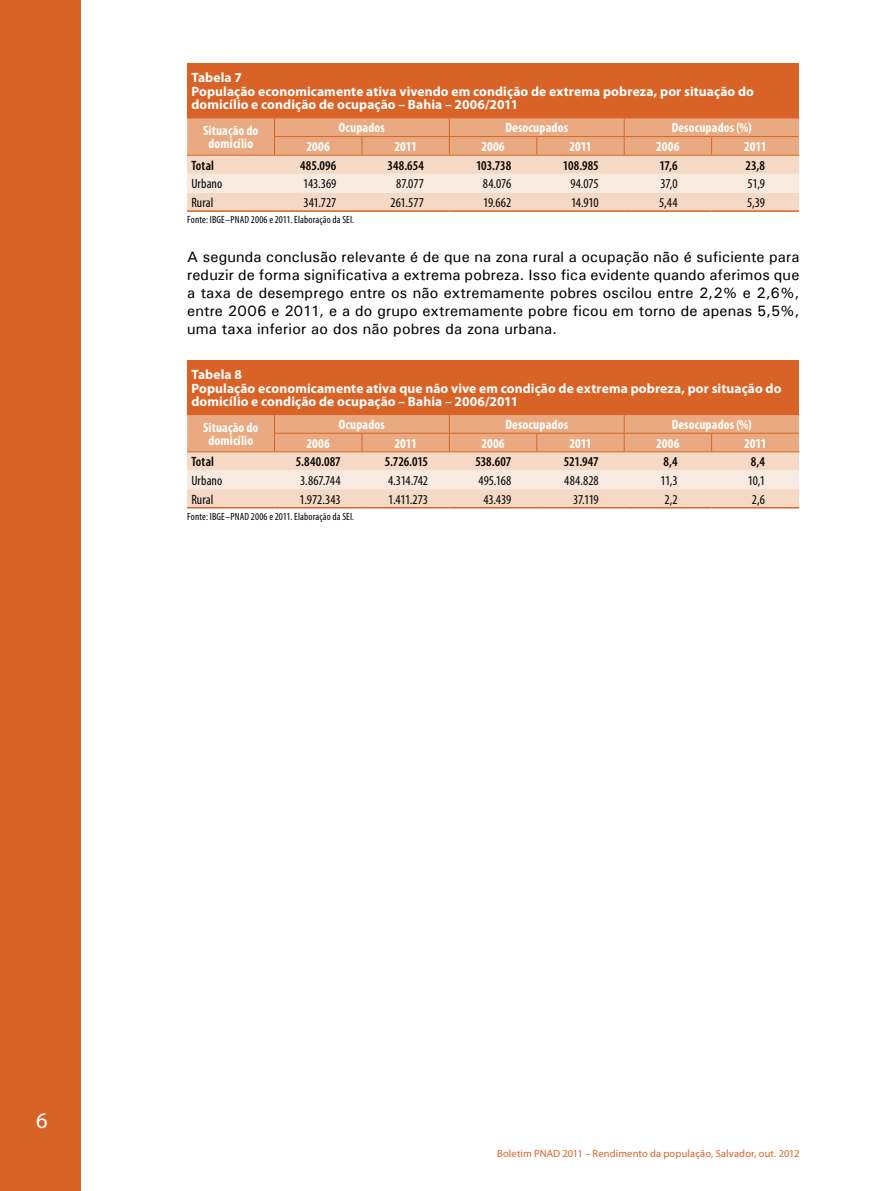
<style>
.page{position:relative;width:893px;height:1191px;background:#fff}
.page>*{position:absolute;margin:0;border:0;box-sizing:border-box;transform-origin:0 0}
.t1{font:22.5px "Myriad Pro";color:#fff}
.t2{font:500 15px/18px "Univers";letter-spacing:.01em;color:#000;text-align:justify}
.t3{font:700 13.5px/13.5px "Myriad Pro";letter-spacing:.01em;color:#fff}
.t4{font:condensed 13.5px "Myriad Pro";letter-spacing:-.005em;color:#000}
.t5{font:700 condensed 13.5px/13.5px "Myriad Pro";letter-spacing:.01em;color:#fff;text-align:center}
.t6{font:600 condensed 13.5px "Myriad Pro";color:#000}
.t7{font:condensed 10.5px "Myriad Pro";letter-spacing:.015em;color:#000}
.t8{font:10.5px "Myriad Pro";letter-spacing:.015em;color:#d96327}
</style>
<div class="page">
<div style="left:0;top:0;width:81px;height:1191px;background:#d96327"></div>
<div style="left:187px;top:64px;width:612px;height:54px;background:#d96327"></div>
<svg style="left:187px;top:118px;width:612px;height:92px;background:#f0c7ac"></svg>
<hr style="left:624px;top:118px;width:88px;height:1px;background:#d96327">
<hr style="left:712px;top:118px;width:87px;height:1px;background:#d96327">
<hr style="left:624px;top:136px;width:88px;height:1px;background:#d96327">
<hr style="left:712px;top:136px;width:87px;height:1px;background:#d96327">
<hr style="left:624px;top:155px;width:88px;height:1px;background:#d96327">
<hr style="left:712px;top:155px;width:87px;height:1px;background:#d96327">
<hr style="left:187px;top:210px;width:88px;height:2px;background:#d96327">
<hr style="left:275px;top:210px;width:87px;height:2px;background:#d96327">
<hr style="left:362px;top:210px;width:87px;height:2px;background:#d96327">
<hr style="left:449px;top:210px;width:88px;height:2px;background:#d96327">
<hr style="left:537px;top:210px;width:87px;height:2px;background:#d96327">
<hr style="left:624px;top:210px;width:88px;height:2px;background:#d96327">
<hr style="left:712px;top:210px;width:87px;height:2px;background:#d96327">
<div style="left:187px;top:360px;width:612px;height:54px;background:#d96327"></div>
<svg style="left:187px;top:414px;width:612px;height:93px;background:#f0c7ac"></svg>
<hr style="left:624px;top:414px;width:88px;height:1px;background:#d96327">
<hr style="left:712px;top:414px;width:87px;height:1px;background:#d96327">
<hr style="left:624px;top:433px;width:88px;height:1px;background:#d96327">
<hr style="left:712px;top:433px;width:87px;height:1px;background:#d96327">
<hr style="left:624px;top:451px;width:88px;height:1px;background:#d96327">
<hr style="left:712px;top:451px;width:87px;height:1px;background:#d96327">
<hr style="left:187px;top:507px;width:88px;height:1px;background:#d96327">
<hr style="left:275px;top:507px;width:87px;height:1px;background:#d96327">
<hr style="left:362px;top:507px;width:87px;height:1px;background:#d96327">
<hr style="left:449px;top:507px;width:88px;height:1px;background:#d96327">
<hr style="left:537px;top:507px;width:87px;height:1px;background:#d96327">
<hr style="left:624px;top:507px;width:88px;height:1px;background:#d96327">
<hr style="left:712px;top:507px;width:87px;height:1px;background:#d96327">
<p class="t3" style="left:191px;top:71px;width:564px">Tabela 7<br>População economicamente ativa vivendo em condição de extrema pobreza, por situação do domicílio e condição de ocupação – Bahia – 2006/2011</p>
<p class="t5" style="left:203px;top:123px;width:57px">Situação do domicílio</p>
<p class="t5" style="left:339px;top:121px;width:48px">Ocupados</p>
<p class="t5" style="left:505px;top:121px;width:64px">Desocupados</p>
<p class="t5" style="left:672px;top:121px;width:81px">Desocupados (%)</p>
<p class="t5" style="left:307px;top:139px;width:25px">2006</p>
<p class="t5" style="left:395px;top:139px;width:24px">2011</p>
<p class="t5" style="left:481px;top:139px;width:25px">2006</p>
<p class="t5" style="left:569px;top:139px;width:24px">2011</p>
<p class="t5" style="left:656px;top:139px;width:25px">2006</p>
<p class="t5" style="left:744px;top:139px;width:24px">2011</p>
<p class="t6" style="left:191px;top:157px;width:24px">Total</p>
<p class="t6" style="left:300px;top:157px;width:38px">485.096</p>
<p class="t6" style="left:387px;top:157px;width:38px">348.654</p>
<p class="t6" style="left:476px;top:157px;width:37px">103.738</p>
<p class="t6" style="left:563px;top:157px;width:37px">108.985</p>
<p class="t6" style="left:660px;top:157px;width:19px">17,6</p>
<p class="t6" style="left:746px;top:157px;width:21px">23,8</p>
<p class="t4" style="left:191px;top:176px;width:33px">Urbano</p>
<p class="t4" style="left:303px;top:176px;width:35px">143.369</p>
<p class="t4" style="left:396px;top:176px;width:29px">87.077</p>
<p class="t4" style="left:483px;top:176px;width:30px">84.076</p>
<p class="t4" style="left:570px;top:176px;width:30px">94.075</p>
<p class="t4" style="left:661px;top:176px;width:19px">37,0</p>
<p class="t4" style="left:748px;top:176px;width:19px">51,9</p>
<p class="t4" style="left:191px;top:194px;width:24px">Rural</p>
<p class="t4" style="left:303px;top:194px;width:34px">341.727</p>
<p class="t4" style="left:391px;top:194px;width:35px">261.577</p>
<p class="t4" style="left:483px;top:194px;width:29px">19.662</p>
<p class="t4" style="left:571px;top:194px;width:29px">14.910</p>
<p class="t4" style="left:659px;top:194px;width:20px">5,44</p>
<p class="t4" style="left:747px;top:194px;width:19px">5,39</p>
<p class="t7" style="left:187px;top:213px;width:169px">Fonte: IBGE–PNAD 2006 e 2011. Elaboração da SEI .</p>
<p class="t2" style="left:187px;top:247px;width:614px">A segunda conclusão relevante é de que na zona rural a ocupação não é suficiente para reduzir de forma significativa a extrema pobreza. Isso fica evidente quando aferimos que a taxa de desemprego entre os não extremamente pobres oscilou entre 2,2% e 2,6%, entre 2006 e 2011, e a do grupo extremamente pobre ficou em torno de apenas 5,5%, uma taxa inferior ao dos não pobres da zona urbana.</p>
<p class="t3" style="left:191px;top:367px;width:592px">Tabela 8<br>População economicamente ativa que não vive em condição de extrema pobreza, por situação do domicílio e condição de ocupação – Bahia – 2006/2011</p>
<p class="t5" style="left:203px;top:420px;width:57px">Situação do domicílio</p>
<p class="t5" style="left:339px;top:417px;width:48px">Ocupados</p>
<p class="t5" style="left:505px;top:417px;width:64px">Desocupados</p>
<p class="t5" style="left:672px;top:417px;width:81px">Desocupados (%)</p>
<p class="t5" style="left:307px;top:436px;width:25px">2006</p>
<p class="t5" style="left:395px;top:436px;width:24px">2011</p>
<p class="t5" style="left:481px;top:436px;width:25px">2006</p>
<p class="t5" style="left:569px;top:436px;width:24px">2011</p>
<p class="t5" style="left:656px;top:436px;width:25px">2006</p>
<p class="t5" style="left:744px;top:436px;width:24px">2011</p>
<p class="t6" style="left:191px;top:453px;width:24px">Total</p>
<p class="t6" style="left:296px;top:453px;width:46px">5.840.087</p>
<p class="t6" style="left:385px;top:453px;width:45px">5.726.015</p>
<p class="t6" style="left:475px;top:453px;width:37px">538.607</p>
<p class="t6" style="left:564px;top:453px;width:36px">521.947</p>
<p class="t6" style="left:664px;top:453px;width:16px">8,4</p>
<p class="t6" style="left:751px;top:453px;width:16px">8,4</p>
<p class="t4" style="left:191px;top:472px;width:33px">Urbano</p>
<p class="t4" style="left:300px;top:472px;width:42px">3.867.744</p>
<p class="t4" style="left:388px;top:472px;width:42px">4.314.742</p>
<p class="t4" style="left:479px;top:472px;width:34px">495.168</p>
<p class="t4" style="left:564px;top:472px;width:36px">484.828</p>
<p class="t4" style="left:660px;top:472px;width:19px">11,3</p>
<p class="t4" style="left:748px;top:472px;width:19px">10,1</p>
<p class="t4" style="left:191px;top:491px;width:24px">Rural</p>
<p class="t4" style="left:300px;top:491px;width:43px">1.972.343</p>
<p class="t4" style="left:388px;top:491px;width:41px">1.411.273</p>
<p class="t4" style="left:483px;top:491px;width:29px">43.439</p>
<p class="t4" style="left:573px;top:491px;width:27px">37.119</p>
<p class="t4" style="left:664px;top:491px;width:15px">2,2</p>
<p class="t4" style="left:752px;top:491px;width:15px">2,6</p>
<p class="t7" style="left:187px;top:510px;width:169px">Fonte: IBGE–PNAD 2006 e 2011. Elaboração da SEI .</p>
<h1 class="t1" style="left:36px;top:1106px;width:13px">6</h1>
<p class="t8" style="left:497px;top:1146px;width:304px">Boletim PNAD 2011 – Rendimento da população, Salvador, out. 2012</p>
</div>
